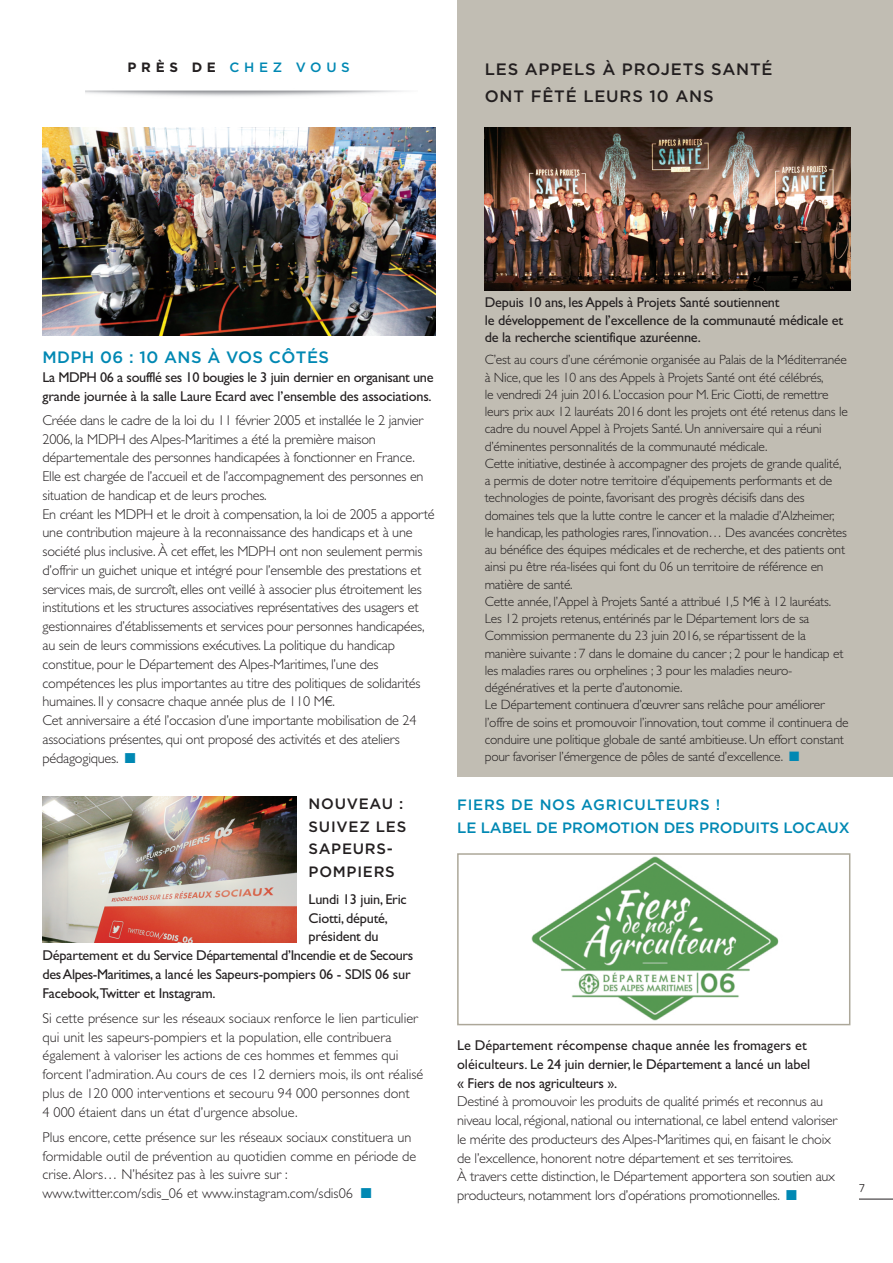
<style>
.page{position:relative;width:893px;height:1263px;background:#fff}
.page>*{position:absolute;margin:0;border:0;box-sizing:border-box;transform-origin:0 0}
.t1{font:500 16.5px/27px "Gotham";letter-spacing:.05em;color:#231f20}
.t2{font:500 16.5px "Gotham";letter-spacing:.025em;color:#0088b3}
.t3{font:500 15px/22.5px "Gotham";letter-spacing:-.005em;color:#0088b3}
.t4{font:500 15px/22.5px "Gotham";letter-spacing:.05em;color:#231f20}
.t5{font:300 14.25px/18.8px "Gill Sans";letter-spacing:-.015em;color:#231f20}
.t6{font:14.25px/18.8px "Gill Sans";letter-spacing:-.015em;color:#231f20}
.t7{font:300 13.5px/17.2px "Gill Sans";letter-spacing:-.015em;color:#231f20}
.t8{font:500 13.5px "Gotham";letter-spacing:.35em;color:#0088b3}
.t9{font:12px "Titillium Text 25 L 250 wt";color:#231f20}
.s1{font-weight:700;color:#231f20}
.s2{color:#0088b3}
</style>
<div class="page">
<div style="left:457px;top:0;width:436px;height:777px;background:#c1bdb3"></div>
<hr style="left:859px;top:1198px;width:34px;height:1px;background:#231f20">
<img style="left:485px;top:128px;width:365px;height:162px">
<img style="left:43px;top:128px;width:393px;height:207px">
<img style="left:531px;top:856px;width:248px;height:165px">
<div style="left:457px;top:853px;width:393px;height:172px;border:2px solid #aca799"></div>
<img style="left:43px;top:797px;width:253px;height:145px">
<p class="t8" style="left:128px;top:63px;width:224px"><span class="s1">PRÈS DE</span> CHEZ VOUS</p>
<p class="t1" style="left:485px;top:57px;width:289px">LES APPELS À PROJETS SANTÉ<br>ONT FÊTÉ LEURS 10 ANS</p>
<p class="t2" style="left:43px;top:351px;width:288px">MDPH 06 : 10 ANS À VOS CÔTÉS</p>
<p class="t6" style="left:43px;top:369px;width:392px">La MDPH 06 a soufflé ses 10 bougies le 3 juin dernier en organisant une grande journée à la salle Laure Ecard avec l’ensemble des associations.</p>
<p class="t5" style="left:43px;top:412px;width:394px">Créée dans le cadre de la loi du 11 février 2005 et installée le 2 janvier 2006, la MDPH des Alpes-Maritimes a été la première maison départementale des personnes handicapées à fonctionner en France.<br>Elle est chargée de l’accueil et de l’accompagnement des personnes en situation de handicap et de leurs proches.<br>En créant les MDPH et le droit à compensation, la loi de 2005 a apporté une contribution majeure à la reconnaissance des handicaps et à une société plus inclusive. À cet effet, les MDPH ont non seulement permis d’offrir un guichet unique et intégré pour l’ensemble des prestations et services mais, de surcroît, elles ont veillé à associer plus étroitement les institutions et les structures associatives représentatives des usagers et gestionnaires d’établissements et services pour personnes handicapées, au sein de leurs commissions exécutives. La politique du handicap constitue, pour le Département des Alpes-Maritimes, l’une des compétences les plus importantes au titre des politiques de solidarités humaines. Il y consacre chaque année plus de 110 M€.<br>Cet anniversaire a été l’occasion d’une importante mobilisation de 24 associations présentes, qui ont proposé des activités et des ateliers pédagogiques. <span class="s2">■</span></p>
<p class="t4" style="left:309px;top:794px;width:99px">NOUVEAU :<br>SUIVEZ LES<br>SAPEURS-<br>POMPIERS</p>
<p class="t6" style="left:309px;top:891px;width:100px">Lundi 13 juin, Eric</p>
<p class="t6" style="left:309px;top:910px;width:81px">Ciotti, député,</p>
<p class="t6" style="left:309px;top:929px;width:72px">président du</p>
<p class="t6" style="left:43px;top:948px;width:372px">Département et du Service Départemental d’Incendie et de Secours</p>
<p class="t6" style="left:43px;top:966px;width:370px">des Alpes-Maritimes,a lancé les Sapeurs-pompiers 06 - SDIS 06 sur</p>
<p class="t6" style="left:43px;top:985px;width:175px">Facebook,Twitter et Instagram.</p>
<p class="t5" style="left:43px;top:1010px;width:382px">Si cette présence sur les réseaux sociaux renforce le lien particulier qui unit les sapeurs-pompiers et la population, elle contribuera également à valoriser les actions de ces hommes et femmes qui forcent l’admiration. Au cours de ces 12 derniers mois, ils ont réalisé plus de 120 000 interventions et secouru 94 000 personnes dont<br>4 000 étaient dans un état d’urgence absolue.</p>
<p class="t5" style="left:43px;top:1129px;width:375px">Plus encore, cette présence sur les réseaux sociaux constituera un formidable outil de prévention au quotidien comme en période de crise. Alors… N’hésitez pas à les suivre sur : www.twitter.com/sdis_06 et www.instagram.com/sdis06 <span class="s2">■</span></p>
<p class="t6" style="left:485px;top:295px;width:360px;line-height:17.2px">Depuis 10 ans, les Appels à Projets Santé soutiennent<br>le développement de l’excellence de la communauté médicale et de la recherche scientifique azuréenne.</p>
<p class="t7" style="left:485px;top:353px;width:365px">C’est au cours d’une cérémonie organisée au Palais de la Méditerranée à Nice, que les 10 ans des Appels à Projets Santé ont été célébrés,<br>le vendredi 24 juin 2016. L’occasion pour M. Eric Ciotti, de remettre leurs prix aux 12 lauréats 2016 dont les projets ont été retenus dans le cadre du nouvel Appel à Projets Santé. Un anniversaire qui a réuni d’éminentes personnalités de la communauté médicale.<br>Cette initiative, destinée à accompagner des projets de grande qualité, a permis de doter notre territoire d’équipements performants et de technologies de pointe, favorisant des progrès décisifs dans des domaines tels que la lutte contre le cancer et la maladie d’Alzheimer,<br>le handicap, les pathologies rares, l’innovation… Des avancées concrètes au bénéfice des équipes médicales et de recherche, et des patients ont ainsi pu être réa-lisées qui font du 06 un territoire de référence en matière de santé.<br>Cette année, l’Appel à Projets Santé a attribué 1,5 M€ à 12 lauréats.<br>Les 12 projets retenus, entérinés par le Département lors de sa Commission permanente du 23 juin 2016, se répartissent de la manière suivante : 7 dans le domaine du cancer ; 2 pour le handicap et les maladies rares ou orphelines ; 3 pour les maladies neuro&shy;dégénératives et la perte d’autonomie.<br>Le Département continuera d’œuvrer sans relâche pour améliorer l’offre de soins et promouvoir l’innovation, tout comme il continuera de conduire une politique globale de santé ambitieuse. Un effort constant pour favoriser l’émergence de pôles de santé d’excellence. <span class="s2">■</span></p>
<p class="t3" style="left:457px;top:795px;width:394px">FIERS DE NOS AGRICULTEURS !<br>LE LABEL DE PROMOTION DES PRODUITS LOCAUX</p>
<p class="t6" style="left:457px;top:1037px;width:354px">Le Département récompense chaque année les fromagers et oléiculteurs. Le 24 juin dernier, le Département a lancé un label « Fiers de nos agriculteurs ».</p>
<p class="t5" style="left:457px;top:1094px;width:382px">Destiné à promouvoir les produits de qualité primés et reconnus au niveau local, régional, national ou international, ce label entend valoriser le mérite des producteurs des Alpes-Maritimes qui, en faisant le choix de l’excellence, honorent notre département et ses territoires.<br>À travers cette distinction, le Département apportera son soutien aux producteurs, notamment lors d’opérations promotionnelles. <span class="s2">■</span></p>
<p class="t9" style="left:859px;top:1179px;width:8px">7</p>
</div>
